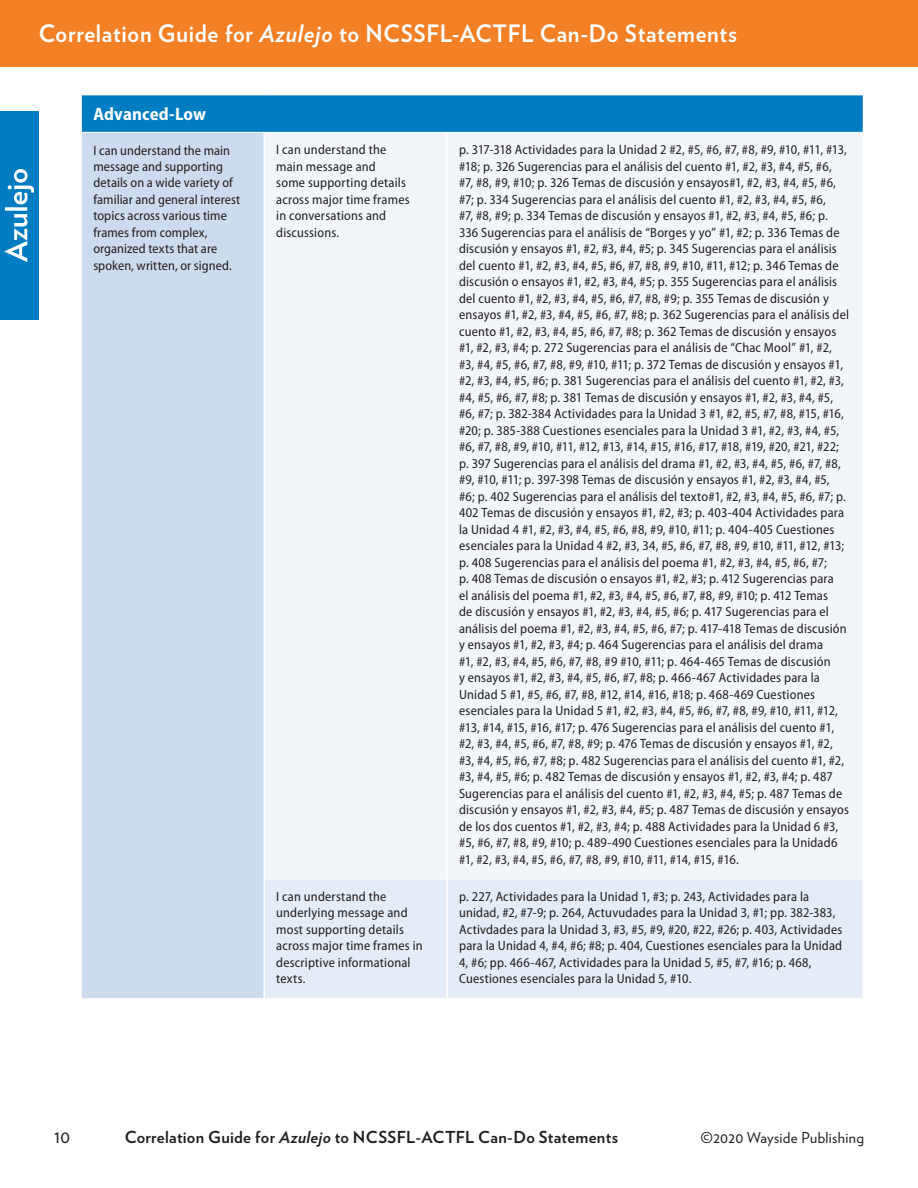
<style>
.page{position:relative;width:918px;height:1188px;background:#fff}
.page>*{position:absolute;margin:0;border:0;box-sizing:border-box;transform-origin:0 0}
.t1{font:700 24px "Verlag";letter-spacing:.03em;color:#fff;scale:.95 1}
.t2{font:700 semi-condensed 18px "Myriad Pro";letter-spacing:.005em;color:#fff}
.t3{font:18px "Verlag";color:#231f20}
.t4{font:700 16.5px "Verlag";letter-spacing:.02em;color:#231f20}
.t5{font:15px "Verlag";letter-spacing:.02em;color:#231f20}
.t6{font:semi-condensed 13.5px/16.5px "Myriad Pro";letter-spacing:.015em;color:#231f20}
.s1{font-style:italic}
</style>
<div class="page">
<div style="left:0;top:0;width:918px;height:67px;background:#f48026"></div>
<div style="left:0;top:111px;width:39px;height:209px;background:#007cc2"></div>
<svg style="left:5px;top:169px;width:29px;height:93px"></svg>
<div style="left:81px;top:95px;width:782px;height:37px;background:#007cc2"></div>
<div style="left:81px;top:132px;width:183px;height:867px;background:#cddbef"></div>
<div style="left:265px;top:133px;width:597px;height:745px;background:#f2f6fb"></div>
<div style="left:265px;top:880px;width:597px;height:118px;background:#e4ecf7"></div>
<hr style="left:81px;top:133px;width:1px;height:746px;background:#fff">
<hr style="left:81px;top:879px;width:1px;height:119px;background:#fff">
<hr style="left:263px;top:133px;width:2px;height:746px;background:#fff">
<hr style="left:446px;top:133px;width:2px;height:746px;background:#fff">
<hr style="left:263px;top:879px;width:2px;height:119px;background:#fff">
<hr style="left:446px;top:879px;width:2px;height:119px;background:#fff">
<hr style="left:81px;top:132px;width:183px;height:1px;background:#fff">
<hr style="left:81px;top:998px;width:183px;height:1px;background:#fff">
<hr style="left:81px;top:95px;width:1px;height:37px;background:#fff">
<h1 class="t1" style="left:39px;top:15px;width:736px">Correlation Guide for <span class="s1">Azulejo</span> to NCSSFL-ACTFL Can-Do Statements</h1>
<h2 class="t2" style="left:93px;top:104px;width:114px">Advanced-Low</h2>
<p class="t6" style="left:93px;top:142px;width:148px">I can understand the main message and supporting details on a wide variety of familiar and general interest topics across various time frames from complex, organized texts that are spoken, written, or signed.</p>
<p class="t6" style="left:276px;top:142px;width:135px">I can understand the main message and<br>some supporting details across major time frames in conversations and discussions.</p>
<p class="t6" style="left:459px;top:142px;width:392px">p. 317-318 Actividades para la Unidad 2 #2, #5, #6, #7, #8, #9, #10, #11, #13, #18; p. 326 Sugerencias para el análisis del cuento #1, #2, #3, #4, #5, #6, #7, #8, #9, #10; p. 326 Temas de discusión y ensayos#1, #2, #3, #4, #5, #6, #7; p. 334 Sugerencias para el análisis del cuento #1, #2, #3, #4, #5, #6,<br>#7, #8, #9; p. 334 Temas de discusión y ensayos #1, #2, #3, #4, #5, #6; p.<br>336 Sugerencias para el análisis de “Borges y yo” #1, #2; p. 336 Temas de discusión y ensayos #1, #2, #3, #4, #5; p. 345 Sugerencias para el análisis del cuento #1, #2, #3, #4, #5, #6, #7, #8, #9, #10, #11, #12; p. 346 Temas de discusión o ensayos #1, #2, #3, #4, #5; p. 355 Sugerencias para el análisis del cuento #1, #2, #3, #4, #5, #6, #7, #8, #9; p. 355 Temas de discusión y ensayos #1, #2, #3, #4, #5, #6, #7, #8; p. 362 Sugerencias para el análisis del cuento #1, #2, #3, #4, #5, #6, #7, #8; p. 362 Temas de discusión y ensayos #1, #2, #3, #4; p. 272 Sugerencias para el análisis de “Chac Mool” #1, #2, #3, #4, #5, #6, #7, #8, #9, #10, #11; p. 372 Temas de discusión y ensayos #1, #2, #3, #4, #5, #6; p. 381 Sugerencias para el análisis del cuento #1, #2, #3, #4, #5, #6, #7, #8; p. 381 Temas de discusión y ensayos #1, #2, #3, #4, #5, #6, #7; p. 382-384 Actividades para la Unidad 3 #1, #2, #5, #7, #8, #15, #16, #20; p. 385-388 Cuestiones esenciales para la Unidad 3 #1, #2, #3, #4, #5, #6, #7, #8, #9, #10, #11, #12, #13, #14, #15, #16, #17, #18, #19, #20, #21, #22; p. 397 Sugerencias para el análisis del drama #1, #2, #3, #4, #5, #6, #7, #8, #9, #10, #11; p. 397-398 Temas de discusión y ensayos #1, #2, #3, #4, #5,<br>#6; p. 402 Sugerencias para el análisis del texto#1, #2, #3, #4, #5, #6, #7; p.<br>402 Temas de discusión y ensayos #1, #2, #3; p. 403-404 Actividades para la Unidad 4 #1, #2, #3, #4, #5, #6, #8, #9, #10, #11; p. 404-405 Cuestiones esenciales para la Unidad 4 #2, #3, 34, #5, #6, #7, #8, #9, #10, #11, #12, #13; p. 408 Sugerencias para el análisis del poema #1, #2, #3, #4, #5, #6, #7;<br>p. 408 Temas de discusión o ensayos #1, #2, #3; p. 412 Sugerencias para<br>el análisis del poema #1, #2, #3, #4, #5, #6, #7, #8, #9, #10; p. 412 Temas<br>de discusión y ensayos #1, #2, #3, #4, #5, #6; p. 417 Sugerencias para el análisis del poema #1, #2, #3, #4, #5, #6, #7; p. 417-418 Temas de discusión y ensayos #1, #2, #3, #4; p. 464 Sugerencias para el análisis del drama<br>#1, #2, #3, #4, #5, #6, #7, #8, #9 #10, #11; p. 464-465 Temas de discusión<br>y ensayos #1, #2, #3, #4, #5, #6, #7, #8; p. 466-467 Actividades para la Unidad 5 #1, #5, #6, #7, #8, #12, #14, #16, #18; p. 468-469 Cuestiones esenciales para la Unidad 5 #1, #2, #3, #4, #5, #6, #7, #8, #9, #10, #11, #12, #13, #14, #15, #16, #17; p. 476 Sugerencias para el análisis del cuento #1, #2, #3, #4, #5, #6, #7, #8, #9; p. 476 Temas de discusión y ensayos #1, #2, #3, #4, #5, #6, #7, #8; p. 482 Sugerencias para el análisis del cuento #1, #2, #3, #4, #5, #6; p. 482 Temas de discusión y ensayos #1, #2, #3, #4; p. 487<br>Sugerencias para el análisis del cuento #1, #2, #3, #4, #5; p. 487 Temas de discusión y ensayos #1, #2, #3, #4, #5; p. 487 Temas de discusión y ensayos de los dos cuentos #1, #2, #3, #4; p. 488 Actividades para la Unidad 6 #3, #5, #6, #7, #8, #9, #10; p. 489-490 Cuestiones esenciales para la Unidad6 #1, #2, #3, #4, #5, #6, #7, #8, #9, #10, #11, #14, #15, #16.</p>
<p class="t6" style="left:276px;top:888px;width:148px">I can understand the underlying message and most supporting details across major time frames in descriptive informational texts.</p>
<p class="t6" style="left:459px;top:888px;width:385px">p. 227, Actividades para la Unidad 1, #3; p. 243, Actividades para la unidad, #2, #7-9; p. 264, Actuvudades para la Unidad 3, #1; pp. 382-383, Activdades para la Unidad 3, #3, #5, #9, #20, #22, #26; p. 403, Actividades para la Unidad 4, #4, #6; #8; p. 404, Cuestiones esenciales para la Unidad 4, #6; pp. 466-467, Actividades para la Unidad 5, #5, #7, #16; p. 468, Cuestiones esenciales para la Unidad 5, #10.</p>
<h2 class="t3" style="left:54px;top:1126px;width:17px">10</h2>
<p class="t4" style="left:125px;top:1124px;width:495px">Correlation Guide for <span class="s1">Azulejo</span> to NCSSFL-ACTFL Can-Do Statements</p>
<p class="t5" style="left:701px;top:1129px;width:165px">©2020 Wayside Publishing</p>
</div>
